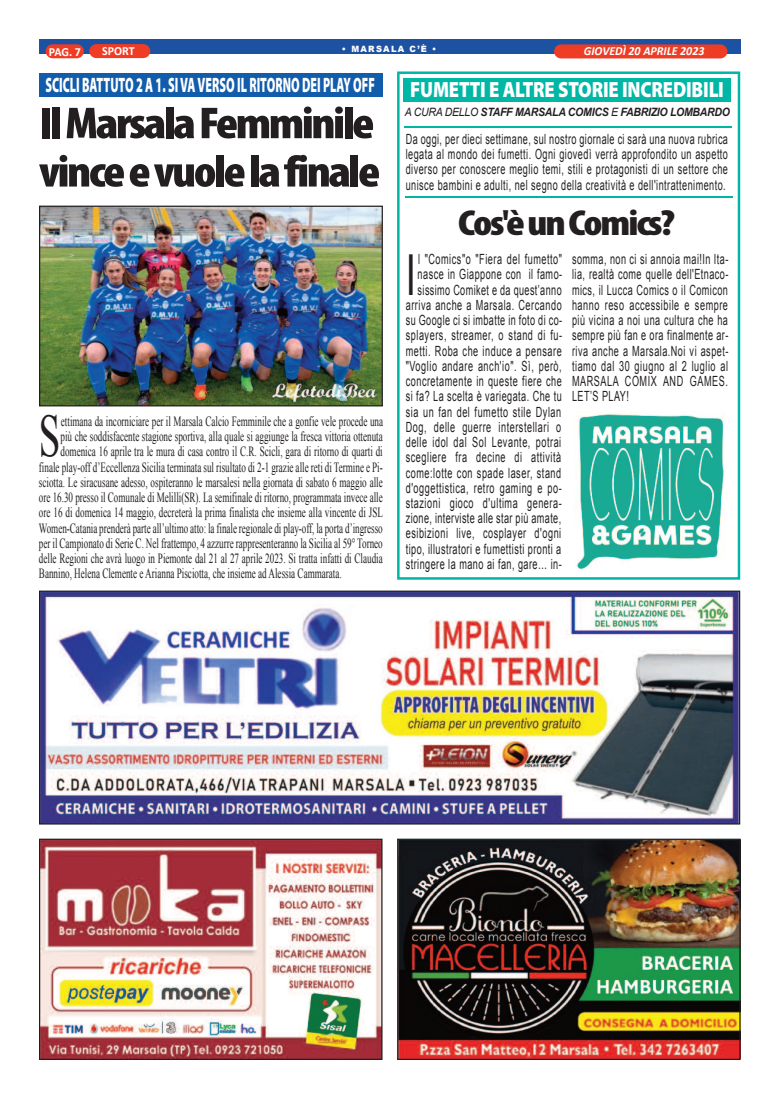
<style>
.page{position:relative;width:780px;height:1099px;background:#fff}
.page>*{position:absolute;margin:0;border:0;box-sizing:border-box;transform-origin:0 0}
.t1{font:60px "Times New Roman";color:#231f20;scale:.65 1}
.t2{font:56.5px "Arial";color:#231f20;scale:.65 1}
.t3{font:900 condensed 45px/48.4px "Myriad Pro";letter-spacing:-.05em;color:#231f20;scale:1.12 1}
.t4{font:900 condensed 36.25px "Myriad Pro";letter-spacing:-.05em;color:#231f20;scale:1.17 1}
.t5{font:900 22.12px "Myriad Pro";letter-spacing:-.01em;color:#fff;scale:.84 1}
.t6{font:900 20.88px "Myriad Pro";color:#fff;scale:.57 1}
.t7{font:14px/15.2px "Arial";letter-spacing:.06em;color:#231f20;text-align:justify;scale:.65 1}
.t8{font:14px "Times New Roman";color:#231f20;scale:.65 1}
.t9{font:italic 700 12.38px "Calibri";color:#fff;scale:.96 1}
.t10{font:700 12.38px "Calibri";letter-spacing:-.005em;color:#fff;scale:.96 1}
.t11{font:italic 700 11.5px "Arial";letter-spacing:-.025em;color:#231f20;scale:.91 1}
.t12{font:900 8.62px "Arial";letter-spacing:.15em;color:#fff;scale:.96 1}
.s1{font-weight:400}
</style>
<div class="page">
<div style="left:397px;top:71px;width:343px;height:508px;border:2px solid #00b7a5"></div>
<div style="left:39px;top:39px;width:701px;height:14px;background:#1d52a3"></div>
<div style="left:46px;top:44px;width:38px;height:14px;background:#ef3c25;border-radius:7px"></div>
<div style="left:554px;top:44px;width:173px;height:14px;background:#ef3c25;border-radius:7px"></div>
<div style="left:89px;top:44px;width:61px;height:14px;background:#ef3c25;border-radius:7px"></div>
<div style="left:39px;top:73px;width:344px;height:24px;background:#115cab"></div>
<img style="left:41px;top:208px;width:340px;height:196px">
<div style="left:39px;top:206px;width:344px;height:200px;border:1px solid #231f20"></div>
<img style="left:575px;top:412px;width:150px;height:158px">
<img style="left:399px;top:840px;width:339px;height:217px">
<div style="left:397px;top:838px;width:343px;height:221px;border:1px solid #231f20"></div>
<img style="left:41px;top:840px;width:339px;height:217px">
<div style="left:39px;top:838px;width:343px;height:221px;border:1px solid #231f20"></div>
<img style="left:41px;top:592px;width:697px;height:230px">
<div style="left:39px;top:590px;width:701px;height:234px;border:1px solid #231f20"></div>
<div style="left:403px;top:78px;width:327px;height:24px;background:#00b7a5"></div>
<hr style="left:404px;top:127px;width:328px;height:1px;background:#00b7a5">
<hr style="left:405px;top:196px;width:327px;height:1px;background:#00b7a5">
<p class="t12" style="left:342px;top:42px;width:100px">• MARSALA C’È •</p>
<p class="t10" style="left:49px;top:46px;width:35px">PAG. 7</p>
<p class="t10" style="left:102px;top:46px;width:35px">SPORT</p>
<p class="t9" style="left:584px;top:46px;width:127px">GIOVEDÌ 20 APRILE 2023</p>
<h3 class="t6" style="left:45px;top:77px;width:579px">SCICLI BATTUTO 2 A 1. SI VA VERSO IL RITORNO DEI PLAY OFF</h3>
<h3 class="t5" style="left:410px;top:82px;width:375px">FUMETTI E ALTRE STORIE INCREDIBILI</h3>
<p class="t11" style="left:405px;top:106px;width:359px"><span class="s1">A CURA DELLO</span> STAFF MARSALA COMICS <span class="s1">E</span> FABRIZIO LOMBARDO</p>
<h3 class="t3" style="left:39px;top:103px;width:306px">IlMarsalaFemminile vinceevuolelafinale</h3>
<p class="t7" style="left:406px;top:131px;width:497px">Da oggi, per dieci settimane, sul nostro giornale ci sarà una nuova rubrica legata al mondo dei fumetti. Ogni giovedì verrà approfondito un aspetto diverso per conoscere meglio temi, stili e protagonisti di un settore che unisce bambini e adulti, nel segno della creatività e dell'intrattenimento.</p>
<h3 class="t4" style="left:458px;top:210px;width:187px">Cos'èunComics?</h3>
<h1 class="t1" style="left:39px;top:403px;width:35px">S</h1>
<p class="t8" style="left:61px;top:413px;width:497px">ettimana da incorniciare per il Marsala Calcio Femminile che a gonfie vele procede una</p>
<p class="t8" style="left:61px;top:428px;width:497px">più che soddisfacente stagione sportiva, alla quale si aggiunge la fresca vittoria ottenuta</p>
<p class="t8" style="left:61px;top:444px;width:497px">domenica 16 aprile tra le mura di casa contro il C.R. Scicli, gara di ritorno di quarti di</p>
<p class="t8" style="left:39px;top:459px;width:530px">finale play-off d’Eccellenza Sicilia terminata sul risultato di 2-1 grazie alle reti di Termine e Pi-</p>
<p class="t8" style="left:39px;top:474px;width:530px">sciotta. Le siracusane adesso, ospiteranno le marsalesi nella giornata di sabato 6 maggio alle</p>
<p class="t8" style="left:39px;top:489px;width:530px">ore 16.30 presso il Comunale di Melilli(SR). La semifinale di ritorno, programmata invece alle</p>
<p class="t8" style="left:39px;top:505px;width:531px">ore 16 di domenica 14 maggio, decreterà la prima finalista che insieme alla vincente di JSL</p>
<p class="t8" style="left:39px;top:520px;width:530px">Women-Catania prenderà parte all’ultimo atto: la finale regionale di play-off, la porta d’ingresso</p>
<p class="t8" style="left:39px;top:535px;width:530px">per il Campionato di Serie C. Nel frattempo, 4 azzurre rappresenteranno la Sicilia al 59° Torneo</p>
<p class="t8" style="left:39px;top:550px;width:530px">delle Regioni che avrà luogo in Piemonte dal 21 al 27 aprile 2023. Si tratta infatti di Claudia</p>
<p class="t8" style="left:39px;top:566px;width:467px">Bannino, Helena Clemente e Arianna Pisciotta, che insieme ad Alessia Cammarata.</p>
<p class="t7" style="left:406px;top:251px;width:242px;text-align:right">l "Comics"o "Fiera del fumetto" nasce in Giappone con il famo&shy;sissimo Comiket e da quest’anno arriva anche a Marsala. Cercando su Google ci si imbatte in foto di co&shy;splayers, streamer, o stand di fu&shy;metti. Roba che induce a pensare "Voglio andare anch'io". Sì, però, concretamente in queste fiere che si fa? La scelta è variegata. Che tu sia un fan del fumetto stile Dylan Dog, delle guerre interstellari o delle idol dal Sol Levante, potrai scegliere fra decine di attività come:lotte con spade laser, stand d'oggettistica, retro gaming e po&shy;stazioni gioco d'ultima genera&shy;zione, interviste alle star più amate, esibizioni live, cosplayer d'ogni tipo, illustratori e fumettisti pronti a stringere la mano ai fan, gare… in-</p>
<p class="t7" style="left:572px;top:251px;width:242px">somma, non ci si annoia mai!In Ita&shy;lia, realtà come quelle dell'Etnaco&shy;mics, il Lucca Comics o il Comicon hanno reso accessibile e sempre più vicina a noi una cultura che ha sempre più fan e ora finalmente ar&shy;riva anche a Marsala.Noi vi aspet&shy;tiamo dal 30 giugno al 2 luglio al MARSALA COMIX AND GAMES.<br>LET’S PLAY!</p>
<h2 class="t2" style="left:406px;top:243px;width:17px">I</h2>
</div>
